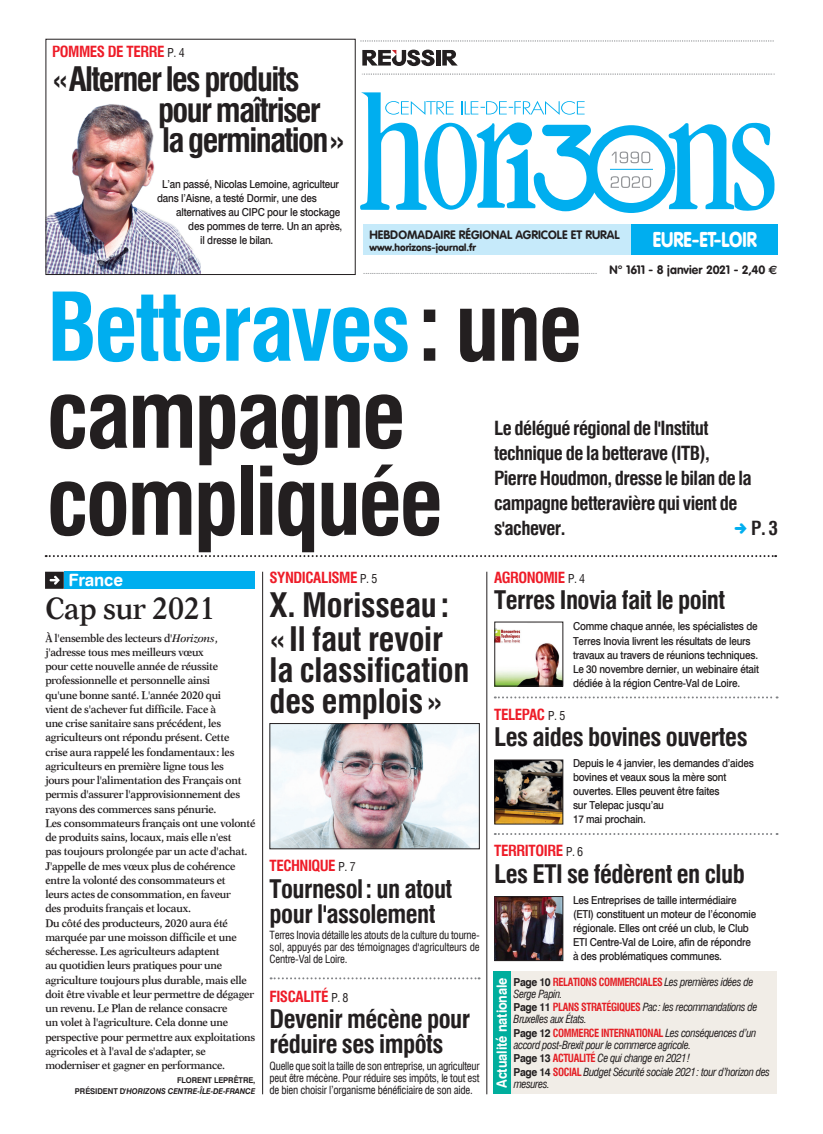
<style>
.page{position:relative;width:823px;height:1134px;background:#fff}
.page>*{position:absolute;margin:0;border:0;box-sizing:border-box;transform-origin:0 0}
.t1{font:700 condensed 92px/87px "Swiss 721 BT";letter-spacing:-.03em;color:#231f20}
.t2{font:700 condensed 33px/33.8px "Swiss 721 BT";letter-spacing:-.01em;color:#231f20}
.t3{font:700 condensed 33px/31px "Swiss 721 BT";letter-spacing:-.05em;color:#231f20}
.t4{font:600 31px "New Aster";letter-spacing:-.01em;color:#231f20;scale:.9 1}
.t5{font:700 condensed 25px/25px "Swiss 721 BT";letter-spacing:-.02em;color:#231f20}
.t6{font:900 21px "VAG Rounded";color:#fff;scale:.85 1}
.t7{font:700 condensed 19px/25px "Swiss 721 BT";letter-spacing:-.03em;color:#231f20}
.t8{font:17px "Swiss 721 BT Bold Rounded";letter-spacing:-.01em;color:#fff}
.t9{font:700 condensed 15px "Swiss 721 BT";letter-spacing:-.035em;color:#ee1c28}
.t10{font:14px "Swiss 721 BT Bold Rounded";letter-spacing:-.01em;color:#fff;scale:.91 1}
.t11{font:700 12px "VAG Rounded";color:#231f20}
.t12{font:600 11px/14.2px "New Aster";letter-spacing:-.025em;color:#231f20;scale:.94 1}
.t13{font:500 11px/14px "Swiss 721 BT";letter-spacing:-.02em;color:#231f20;scale:.9 1}
.t14{font:italic condensed 11px/12px "Swiss 721 BT";letter-spacing:-.04em;color:#231f20}
.t15{font:condensed 11px/12px "Swiss 721 BT";letter-spacing:-.02em;color:#231f20;text-align:justify}
.t16{font:900 10px "VAG Rounded";color:#231f20}
.t17{font:700 8px "VAG Rounded";color:#939598}
.t18{font:italic 700 8px/11.2px "Swiss 721 BT";letter-spacing:-.01em;color:#231f20;text-align:right;scale:.95 1}
.s1{font-weight:400;font-size:12px;color:#231f20}
.s2{font-size:12px;color:#231f20}
.s3{color:#00aeef}
.s4{font-style:italic}
.s5{font-style:normal}
.s6{font-weight:700;font-style:normal;font-stretch:normal}
.s7{font-weight:700;font-style:normal;color:#e41f25}
</style>
<div class="page">
<div style="left:363px;top:225px;width:268px;height:30px;background:#c6eafa"></div>
<div style="left:631px;top:225px;width:146px;height:30px;background:#00aeef"></div>
<svg style="left:46px;top:555px;width:729px;height:2px"></svg>
<svg style="left:494px;top:696px;width:283px;height:2px"></svg>
<svg style="left:494px;top:833px;width:283px;height:2px"></svg>
<svg style="left:270px;top:977px;width:209px;height:2px"></svg>
<div style="left:493px;top:971px;width:283px;height:123px;background:#f1ede7"></div>
<div style="left:493px;top:971px;width:17px;height:123px;background:#00ae9d"></div>
<hr style="left:262px;top:572px;width:1px;height:522px;background:#231f20">
<hr style="left:486px;top:572px;width:1px;height:522px;background:#231f20">
<svg style="left:45px;top:572px;width:19px;height:17px"></svg>
<div style="left:435px;top:50px;width:5px;height:16px;background:#231f20"></div>
<svg style="left:442px;top:50px;width:15px;height:16px"></svg>
<svg style="left:362px;top:50px;width:72px;height:16px"></svg>
<svg style="left:362px;top:74px;width:412px;height:1px"></svg>
<svg style="left:360px;top:40px;width:414px;height:2px"></svg>
<svg style="left:667px;top:122px;width:107px;height:89px"></svg>
<div style="left:587px;top:125px;width:87px;height:88px;border:10px solid #00aeef;border-radius:50%"></div>
<svg style="left:611px;top:152px;width:39px;height:11px"></svg>
<svg style="left:610px;top:176px;width:40px;height:12px"></svg>
<svg style="left:360px;top:92px;width:238px;height:120px"></svg>
<hr style="left:609px;top:169px;width:43px;height:1px;background:#00aeef">
<img style="left:47px;top:104px;width:154px;height:169px">
<img style="left:496px;top:628px;width:64px;height:56px">
<div style="left:494px;top:622px;width:68px;height:64px;border:1px solid #231f20"></div>
<img style="left:496px;top:762px;width:64px;height:60px">
<div style="left:494px;top:760px;width:68px;height:64px;border:1px solid #231f20"></div>
<img style="left:496px;top:898px;width:64px;height:61px">
<div style="left:494px;top:896px;width:68px;height:65px;border:1px solid #231f20"></div>
<img style="left:271px;top:725px;width:206px;height:122px">
<div style="left:269px;top:723px;width:210px;height:126px;border:1px solid #231f20"></div>
<div style="left:64px;top:572px;width:190px;height:17px;background:#00aeef"></div>
<h3 class="t9" style="left:52px;top:42px;width:134px">POMMES DE TERRE <span class="s1">P. 4</span></h3>
<h2 class="t3" style="left:158px;top:63px;width:188px;text-indent:-106px">« Alterner les produits pour maîtriser la germi nation »</h2>
<p class="t13" style="left:157px;top:177px;width:203px;text-indent:5px">L’an passé, Nicolas Lemoine, agriculteur dans l’Aisne, a testé Dormir, une des</p>
<p class="t13" style="left:176px;top:205px;width:184px">alternatives au CIPC pour le stockage</p>
<p class="t13" style="left:188px;top:219px;width:173px">des pommes de terre. Un an après,</p>
<p class="t13" style="left:200px;top:233px;width:83px">il dresse le bilan.</p>
<p class="t11" style="left:369px;top:229px;width:251px">HEBDOMADAIRE RÉGIONAL AGRICOLE ET RURAL</p>
<p class="t16" style="left:369px;top:243px;width:108px">www.horizons-journal.fr</p>
<h3 class="t6" style="left:652px;top:231px;width:124px">EURE-ET-LOIR</h3>
<p class="t17" style="left:363px;top:267px;width:403px">............................................................................................................. <span class="s2">N° 1611 - 8 janvier 2021 - 2,40</span></p>
<h1 class="t1" style="left:47px;top:284px;width:537px"><span class="s3">Betteraves</span> : une campagne compliquée</h1>
<h3 class="t7" style="left:494px;top:416px;width:259px">Le délégué régional de l'Institut technique de la betterave (ITB),<br>Pierre Houdmon, dresse le bilan de la campagne betteravière qui vient de s'achever.</h3>
<h3 class="t7" style="left:750px;top:516px;width:28px">P. 3</h3>
<h3 class="t8" style="left:68px;top:570px;width:56px">France</h3>
<h3 class="t4" style="left:45px;top:595px;width:190px">Cap sur 2021</h3>
<p class="t12" style="left:45px;top:631px;width:225px">À l'ensemble des lecteurs d'<span class="s4">Horizons</span>, j'adresse tous mes meilleurs vœux<br>pour cette nouvelle année de réussite professionnelle et personnelle ainsi<br>qu'une bonne santé. L'année 2020 qui<br>vient de s'achever fut difficile. Face à<br>une crise sanitaire sans précédent, les agriculteurs ont répondu présent. Cette<br>crise aura rappelé les fondamentaux : les agriculteurs en première ligne tous les<br>jours pour l'alimentation des Français ont permis d'assurer l'approvisionnement des rayons des commerces sans pénurie.<br>Les consommateurs français ont une volonté de produits sains, locaux, mais elle n'est<br>pas toujours prolongée par un acte d'achat.<br>J'appelle de mes vœux plus de cohérence entre la volonté des consommateurs et<br>leurs actes de consommation, en faveur<br>des produits français et locaux.<br>Du côté des producteurs, 2020 aura été marquée par une moisson difficile et une sécheresse. Les agriculteurs adaptent<br>au quotidien leurs pratiques pour une agriculture toujours plus durable, mais elle doit être vivable et leur permettre de dégager un revenu. Le Plan de relance consacre<br>un volet à l'agriculture. Cela donne une perspective pour permettre aux exploitations agricoles et à l'aval de s'adapter, se moderniser et gagner en performance.</p>
<p class="t18" style="left:75px;top:1074px;width:191px"><span class="s5">FLORENT LEPRÊTRE,<br>PRÉSIDENT D'</span>HORIZONS CENTRE-ÎLE-DE-FRANCE</p>
<h3 class="t9" style="left:269px;top:568px;width:109px">SYNDICALISME <span class="s1">P. 5</span></h3>
<h2 class="t2" style="left:269px;top:588px;width:181px">X. Morisseau : « Il faut revoir</h2>
<h2 class="t2" style="left:269px;top:654px;width:201px;line-height:31px">la classification des emplois »</h2>
<h3 class="t9" style="left:269px;top:857px;width:88px">TECHNIQUE <span class="s1">P. 7</span></h3>
<h3 class="t5" style="left:269px;top:876px;width:184px">Tournesol : un atout pour l'assolement</h3>
<p class="t15" style="left:269px;top:929px;width:211px">Terres Inovia détaille les atouts de la culture du tourne&shy;sol, appuyés par des témoignages d'agriculteurs de Centre-Val de Loire.</p>
<h3 class="t9" style="left:269px;top:987px;width:80px">FISCALITÉ <span class="s1">P. 8</span></h3>
<h3 class="t5" style="left:269px;top:1007px;width:202px">Devenir mécène pour réduire ses impôts</h3>
<p class="t15" style="left:269px;top:1060px;width:211px">Quelle que soit la taille de son entreprise, un agriculteur peut être mécène. Pour réduire ses impôts, le tout est de bien choisir l’organisme bénéficiaire de son aide.</p>
<h3 class="t9" style="left:494px;top:568px;width:93px">AGRONOMIE <span class="s1">P. 4</span></h3>
<h3 class="t5" style="left:494px;top:588px;width:232px">Terres Inovia fait le point</h3>
<p class="t13" style="left:572px;top:619px;width:208px">Comme chaque année, les spécialistes de Terres Inovia livrent les résultats de leurs travaux au travers de réunions techniques.<br>Le 30 novembre dernier, un webinaire était dédiée à la région Centre-Val de Loire.</p>
<h3 class="t9" style="left:494px;top:705px;width:73px">TELEPAC <span class="s1">P. 5</span></h3>
<h3 class="t5" style="left:494px;top:724px;width:255px">Les aides bovines ouvertes</h3>
<p class="t13" style="left:572px;top:756px;width:202px">Depuis le 4 janvier, les demandes d’aides bovines et veaux sous la mère sont ouvertes. Elles peuvent être faites<br>sur Telepac jusqu’au<br>17 mai prochain.</p>
<h3 class="t9" style="left:494px;top:842px;width:91px">TERRITOIRE <span class="s1">P. 6</span></h3>
<h3 class="t5" style="left:494px;top:861px;width:252px">Les ETI se fédèrent en club</h3>
<p class="t13" style="left:572px;top:893px;width:205px">Les Entreprises de taille intermédiaire (ETI) constituent un moteur de l’économie régionale. Elles ont créé un club, le Club ETI Centre-Val de Loire, afin de répondre à des problématiques communes.</p>
<p class="t14" style="left:513px;top:976px;width:241px"><span class="s6">Page 10</span> <span class="s7">RELATIONS COMMERCIALES</span> Les premières idées de<br>Serge Papin.</p>
<p class="t14" style="left:513px;top:1001px;width:245px"><span class="s6">Page 11</span> <span class="s7">PLANS STRATÉGIQUES</span> Pac : les recommandations de<br>Bruxelles aux États.</p>
<p class="t14" style="left:513px;top:1027px;width:244px"><span class="s6">Page 12</span> <span class="s7">COMMERCE INTERNATIONAL</span> Les conséquences d’un accord post-Brexit pour le commerce agricole.</p>
<p class="t14" style="left:513px;top:1051px;width:258px;line-height:13.4px"><span class="s6">Page 13</span> <span class="s7">ACTUALITÉ</span> Ce qui change en 2021 !<br><span class="s6">Page 14</span> <span class="s7">SOCIAL</span> Budget Sécurité sociale 2021 : tour d’horizon des</p>
<p class="t14" style="left:513px;top:1078px;width:38px">mesures.</p>
<p class="t10" style="left:493px;top:1088px;width:123px;rotate:-90deg">Actualité nationale</p>
</div>
